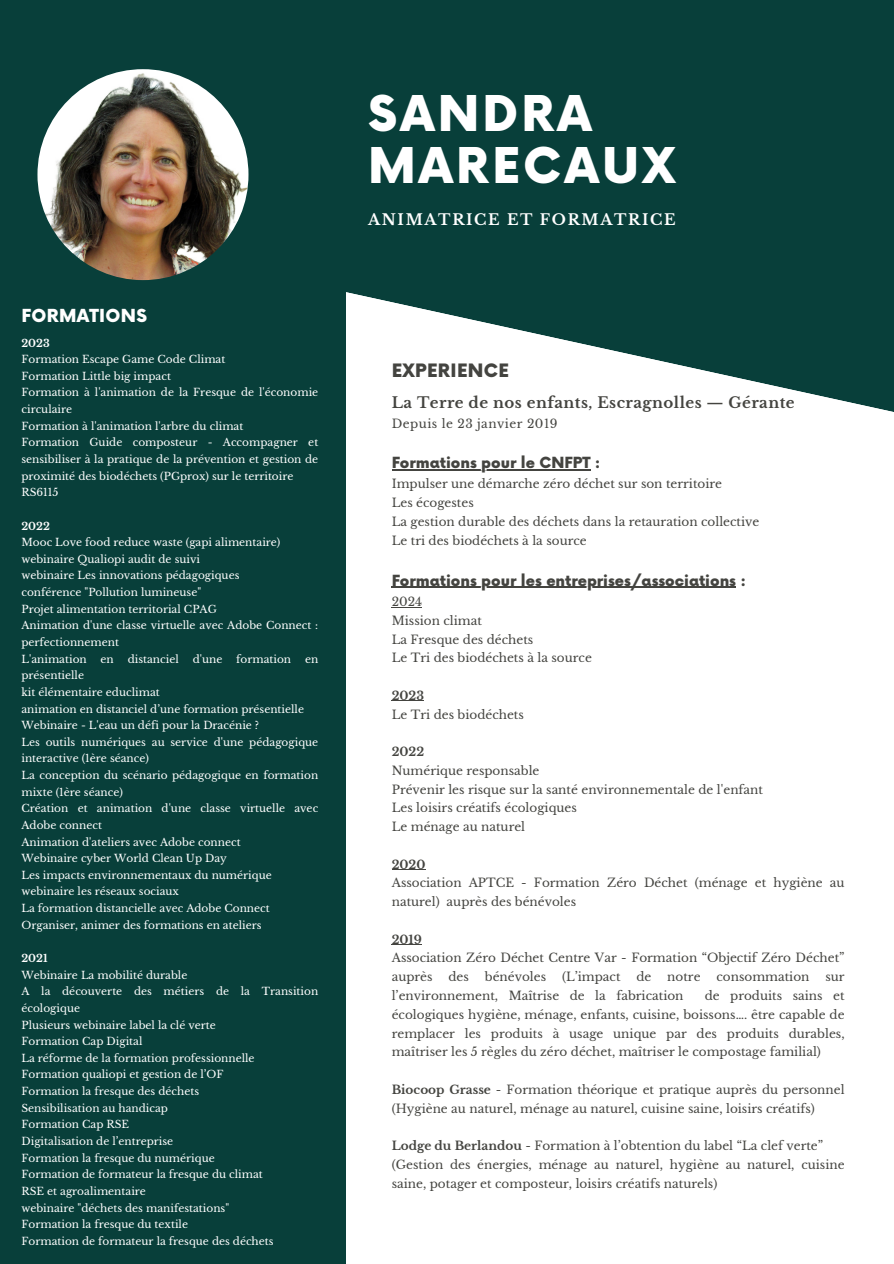
<style>
.page{position:relative;width:894px;height:1264px;background:#fff}
.page>*{position:absolute;margin:0;border:0;box-sizing:border-box;transform-origin:0 0}
.t1{font:900 48px/51.8px "Now";letter-spacing:.065em;color:#fff}
.t2{font:900 18px "Now";letter-spacing:.02em;color:#444440}
.t3{font:900 17.55px "Now";letter-spacing:.02em;color:#fff}
.t4{font:900 15px "Now";color:#444440}
.t5{font:700 15px "Libre Baskerville";letter-spacing:.03em;color:#444440}
.t6{font:700 15px "Libre Baskerville";letter-spacing:.11em;color:#fff}
.t7{font:12px/18.8px "Libre Baskerville";color:#444440}
.t8{font:12px "Libre Baskerville";letter-spacing:.04em;color:#444440}
.t9{font:10.5px/16.6px "Libre Baskerville";color:#fff}
.t10{font:700 10.5px "Libre Baskerville";color:#fff}
.s1{font-weight:700}
</style>
<div class="page">
<svg style="left:345px;top:0;width:548px;height:430px;fill:#083f3a"></svg>
<div style="left:0;top:0;width:345px;height:1263px;background:#083f3a"></div>
<img style="left:37px;top:69px;width:211px;height:211px;border-radius:50%">
<hr style="left:391px;top:469px;width:199px;height:1px;background:#444440">
<hr style="left:391px;top:586px;width:344px;height:2px;background:#444440">
<hr style="left:391px;top:607px;width:31px;height:1px;background:#444440">
<hr style="left:391px;top:700px;width:33px;height:1px;background:#444440">
<hr style="left:391px;top:869px;width:34px;height:1px;background:#444440">
<hr style="left:391px;top:944px;width:31px;height:1px;background:#444440">
<p class="t3" style="left:21px;top:306px;width:127px">FORMATIONS</p>
<p class="t10" style="left:21px;top:336px;width:30px">2023</p>
<p class="t9" style="left:21px;top:351px;width:205px">Formation Escape Game Code Climat</p>
<p class="t9" style="left:21px;top:368px;width:151px">Formation Little big impact</p>
<p class="t9" style="left:21px;top:384px;width:298px">Formation à l'animation de la Fresque de l'économie circulaire</p>
<p class="t9" style="left:21px;top:418px;width:223px">Formation à l'animation l'arbre du climat</p>
<p class="t9" style="left:21px;top:434px;width:298px;text-align:justify">Formation Guide composteur - Accompagner et sensibiliser à la pratique de la prévention et gestion de proximité des biodéchets (PGprox) sur le territoire</p>
<p class="t9" style="left:21px;top:484px;width:39px">RS6115</p>
<p class="t10" style="left:21px;top:519px;width:30px">2022</p>
<p class="t9" style="left:21px;top:534px;width:260px">Mooc Love food reduce waste (gapi alimentaire)</p>
<p class="t9" style="left:21px;top:551px;width:180px">webinaire Qualiopi audit de suivi</p>
<p class="t9" style="left:21px;top:567px;width:219px">webinaire Les innovations pédagogiques</p>
<p class="t9" style="left:21px;top:584px;width:181px">conférence "Pollution lumineuse"</p>
<p class="t9" style="left:21px;top:600px;width:197px">Projet alimentation territorial CPAG</p>
<p class="t9" style="left:21px;top:617px;width:298px">Animation d'une classe virtuelle avec Adobe Connect : perfectionnement</p>
<p class="t9" style="left:21px;top:650px;width:67px">L'animation</p>
<p class="t9" style="left:101px;top:650px;width:15px">en</p>
<p class="t9" style="left:128px;top:650px;width:53px">distanciel</p>
<p class="t9" style="left:193px;top:650px;width:31px">d'une</p>
<p class="t9" style="left:236px;top:650px;width:56px">formation</p>
<p class="t9" style="left:305px;top:650px;width:15px">en</p>
<p class="t9" style="left:21px;top:667px;width:64px">présentielle</p>
<p class="t9" style="left:21px;top:684px;width:140px">kit élémentaire educlimat</p>
<p class="t9" style="left:21px;top:700px;width:284px">animation en distanciel d’une formation présentielle</p>
<p class="t9" style="left:21px;top:717px;width:239px">Webinaire - L'eau un défi pour la Dracénie ?</p>
<p class="t9" style="left:21px;top:733px;width:298px">Les outils numériques au service d'une pédagogique interactive (1ère séance)</p>
<p class="t9" style="left:21px;top:767px;width:298px">La conception du scénario pédagogique en formation mixte (1ère séance)</p>
<p class="t9" style="left:21px;top:800px;width:298px">Création et animation d'une classe virtuelle avec<br>Adobe connect</p>
<p class="t9" style="left:21px;top:833px;width:221px">Animation d'ateliers avec Adobe connect</p>
<p class="t9" style="left:21px;top:850px;width:207px">Webinaire cyber World Clean Up Day</p>
<p class="t9" style="left:21px;top:866px;width:252px">Les impacts environnementaux du numérique</p>
<p class="t9" style="left:21px;top:883px;width:159px">webinaire les réseaux sociaux</p>
<p class="t9" style="left:21px;top:900px;width:250px">La formation distancielle avec Adobe Connect</p>
<p class="t9" style="left:21px;top:916px;width:241px">Organiser, animer des formations en ateliers</p>
<p class="t10" style="left:21px;top:951px;width:28px">2021</p>
<p class="t9" style="left:21px;top:966px;width:167px">Webinaire La mobilité durable</p>
<p class="t9" style="left:21px;top:983px;width:298px">A la découverte des métiers de la Transition écologique</p>
<p class="t9" style="left:21px;top:1016px;width:196px">Plusieurs webinaire label la clé verte</p>
<p class="t9" style="left:21px;top:1033px;width:122px">Formation Cap Digital</p>
<p class="t9" style="left:21px;top:1049px;width:234px">La réforme de la formation professionnelle</p>
<p class="t9" style="left:21px;top:1066px;width:203px">Formation qualiopi et gestion de l’OF</p>
<p class="t9" style="left:21px;top:1083px;width:179px">Formation la fresque des déchets</p>
<p class="t9" style="left:21px;top:1099px;width:148px">Sensibilisation au handicap</p>
<p class="t9" style="left:21px;top:1116px;width:109px">Formation Cap RSE</p>
<p class="t9" style="left:21px;top:1132px;width:153px">Digitalisation de l’entreprise</p>
<p class="t9" style="left:21px;top:1149px;width:195px">Formation la fresque du numérique</p>
<p class="t9" style="left:21px;top:1166px;width:243px">Formation de formateur la fresque du climat</p>
<p class="t9" style="left:21px;top:1182px;width:126px">RSE et agroalimentaire</p>
<p class="t9" style="left:21px;top:1199px;width:209px">webinaire "déchets des manifestations"</p>
<p class="t9" style="left:21px;top:1216px;width:168px">Formation la fresque du textile</p>
<h1 class="t9" style="left:21px;top:1232px;width:253px">Formation de formateur la fresque des déchets</h1>
<p class="t1" style="left:368px;top:91px;width:309px">SANDRA<br>MARECAUX</p>
<h2 class="t6" style="left:368px;top:211px;width:309px">ANIMATRICE ET FORMATRICE</h2>
<h2 class="t2" style="left:391px;top:361px;width:119px">EXPERIENCE</h2>
<h6 class="t5" style="left:391px;top:394px;width:404px">La Terre de nos enfants, Escragnolles — Gérante</h6>
<h6 class="t8" style="left:391px;top:416px;width:167px">Depuis le 23 janvier 2019</h6>
<h4 class="t4" style="left:391px;top:454px;width:210px">Formations pour le CNFPT :</h4>
<h4 class="t7" style="left:391px;top:474px;width:369px">Impulser une démarche zéro déchet sur son territoire<br>Les écogestes<br>La gestion durable des déchets dans la retauration collective Le tri des biodéchets à la source</h4>
<h6 class="t4" style="left:391px;top:572px;width:356px">Formations pour les entreprises/associations :</h6>
<h6 class="t7" style="left:391px;top:592px;width:202px">2024<br>Mission climat<br>La Fresque des déchets<br>Le Tri des biodéchets à la source</h6>
<h6 class="t7" style="left:391px;top:686px;width:134px"><span class="s1">2023<br></span>Le Tri des biodéchets</h6>
<h5 class="t7" style="left:391px;top:742px;width:372px"><span class="s1">2022<br></span>Numérique responsable<br>Prévenir les risque sur la santé environnementale de l'enfant<br>Les loisirs créatifs écologiques<br>Le ménage au naturel</h5>
<h6 class="t7" style="left:391px;top:855px;width:454px"><span class="s1">2020<br></span>Association APTCE - Formation Zéro Déchet (ménage et hygiène au naturel) auprès des bénévoles</h6>
<h6 class="t7" style="left:391px;top:930px;width:454px"><span class="s1">2019<br></span>Association Zéro Déchet Centre Var - Formation “Objectif Zéro Déchet” auprès</h6>
<h6 class="t7" style="left:448px;top:967px;width:22px">des</h6>
<h6 class="t7" style="left:484px;top:967px;width:63px">bénévoles</h6>
<h6 class="t7" style="left:562px;top:967px;width:60px">(L’impact</h6>
<h6 class="t7" style="left:636px;top:967px;width:16px">de</h6>
<h6 class="t7" style="left:667px;top:967px;width:35px">notre</h6>
<h6 class="t7" style="left:716px;top:967px;width:94px">consommation</h6>
<h6 class="t7" style="left:825px;top:967px;width:21px">sur</h6>
<h6 class="t7" style="left:391px;top:986px;width:293px">l’environnement, Maîtrise de la fabrication</h6>
<h6 class="t7" style="left:391px;top:986px;width:454px;text-align:justify;text-indent:313px">de produits sains et écologiques hygiène, ménage, enfants, cuisine, boissons…. être capable de remplacer les produits à usage unique par des produits durables, maîtriser les 5 règles du zéro déchet, maîtriser le compostage familial)</h6>
<h6 class="t7" style="left:391px;top:1080px;width:454px"><span class="s1">Biocoop Grasse</span> - Formation théorique et pratique auprès du personnel (Hygiène au naturel, ménage au naturel, cuisine saine, loisirs créatifs)</h6>
<h6 class="t7" style="left:391px;top:1136px;width:454px"><span class="s1">Lodge du Berlandou</span> - Formation à l’obtention du label “La clef verte” (Gestion des énergies, ménage au naturel, hygiène au naturel, cuisine saine, potager et composteur, loisirs créatifs naturels)</h6>
</div>
